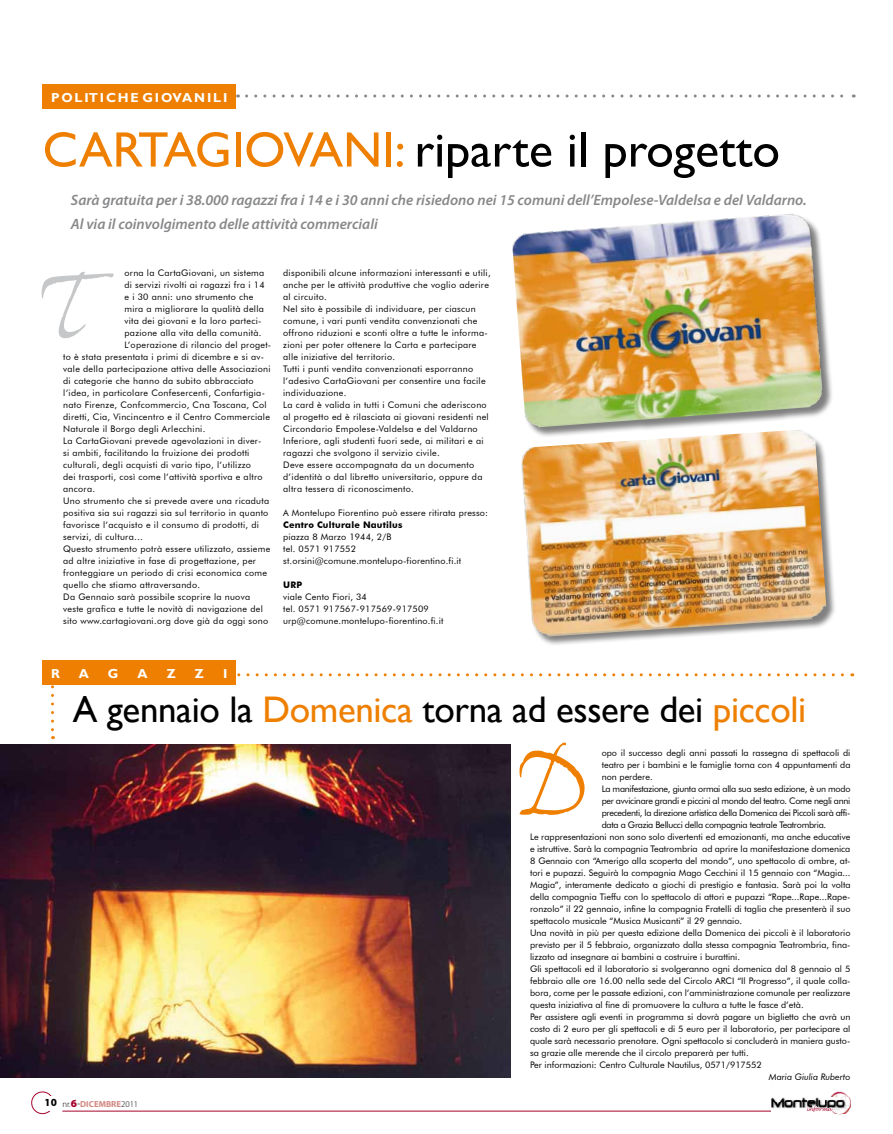
<style>
.page{position:relative;width:893px;height:1134px;background:#fff}
.page>*{position:absolute;margin:0;border:0;box-sizing:border-box;transform-origin:0 0}
.t1{font:106.3px "Ex Ponto";color:#c6c7c8}
.t2{font:106.3px "Ex Ponto";color:#ee7f00}
.t3{font:50px "Gill Sans";color:#000}
.t4{font:37px "Gill Sans";letter-spacing:-.01em;color:#000}
.t5{font:italic 600 15px/24px "Myriad Pro";color:#87888a}
.t6{font:700 13px "Gill Sans";color:#fff}
.t7{font:700 10px "Futura BT";color:#000}
.t8{font:9px/12px "Futura BT";letter-spacing:.02em;color:#000}
.t9{font:9px "Futura BT";color:#000}
.t10{font:9px "Futura BT";letter-spacing:-.03em;color:#000}
.t11{font:700 9px "Futura BT";letter-spacing:.02em;color:#000}
.t12{font:italic 9px "Futura BT";color:#000}
.t13{font:700 8.7px "Myriad Pro";color:#d28880}
.t14{font:italic 5.4px "Lucida Handwriting";color:#a7042c}
.s1{color:#ee7f00}
.s2{font-size:10px;color:#000}
.s3{font-weight:300;color:#000}
.s4{font-weight:900;font-size:10.9px;color:#a7042c}
.s5{font-weight:300;font-size:10.9px;color:#000}
</style>
<div class="page">
<div style="left:31px;top:1091px;width:23px;height:23px;border:1px solid #a7042c;border-radius:50%"></div>
<div style="left:46px;top:1096px;width:27px;height:15px;background:#fff"></div>
<hr style="left:62px;top:1111px;width:742px;height:1px;background:#a7042c">
<img style="left:771px;top:1092px;width:79px;height:23px">
<svg style="left:807px;top:1103px;width:26px;height:11px"></svg>
<div style="left:43px;top:84px;width:193px;height:24px;background:#ee7f00"></div>
<img style="left:512px;top:213px;width:318px;height:215px">
<div style="left:523px;top:431px;width:314px;height:216px;background:#000;opacity:.5"></div>
<img style="left:521px;top:429px;width:306px;height:209px">
<img style="left:0;top:744px;width:511px;height:333px">
<svg style="left:237px;top:673px;width:616px;height:4px"></svg>
<svg style="left:51px;top:687px;width:3px;height:52px"></svg>
<div style="left:43px;top:660px;width:193px;height:24px;background:#ee7f00"></div>
<svg style="left:247px;top:95px;width:607px;height:3px"></svg>
<h3 class="t6" style="left:51px;top:89px;width:178px">P O L I T I C H E G I O V A N I L I</h3>
<h2 class="t3" style="left:43px;top:121px;width:739px"><span class="s1">CARTAGIOVANI:</span> riparte il progetto</h2>
<h3 class="t5" style="left:71px;top:188px;width:737px">Sarà gratuita per i 38.000 ragazzi fra i 14 e i 30 anni che risiedono nei 15 comuni dell’Empolese-Valdelsa e del Valdarno.<br>Al via il coinvolgimento delle attività commerciali</h3>
<p class="t8" style="left:125px;top:267px;width:141px">orna la CartaGiovani, un sistema</p>
<p class="t8" style="left:125px;top:279px;width:142px">di servizi rivolti ai ragazzi fra i 14</p>
<p class="t8" style="left:125px;top:291px;width:130px">e i 30 anni: uno strumento che</p>
<p class="t8" style="left:125px;top:303px;width:141px">mira a migliorare la qualità della</p>
<p class="t8" style="left:125px;top:315px;width:138px">vita dei giovani e la loro parteci-</p>
<p class="t8" style="left:125px;top:327px;width:138px">pazione alla vita della comunità.</p>
<p class="t8" style="left:125px;top:339px;width:148px">L’operazione di rilancio del proget-</p>
<p class="t8" style="left:63px;top:351px;width:202px">to è stata presentata i primi di dicembre e si av-</p>
<p class="t8" style="left:63px;top:363px;width:209px">vale della partecipazione attiva delle Associazioni</p>
<p class="t8" style="left:63px;top:375px;width:192px">di categorie che hanno da subito abbracciato</p>
<p class="t8" style="left:63px;top:387px;width:203px">l’idea, in particolare Confesercenti, Confartigia-</p>
<p class="t8" style="left:63px;top:399px;width:205px">nato Firenze, Confcommercio, Cna Toscana, Col</p>
<p class="t8" style="left:63px;top:411px;width:208px">diretti, Cia, Vincincentro e il Centro Commerciale</p>
<p class="t8" style="left:63px;top:423px;width:144px">Naturale il Borgo degli Arlecchini.</p>
<p class="t8" style="left:63px;top:435px;width:200px">La CartaGiovani prevede agevolazioni in diver-</p>
<p class="t8" style="left:63px;top:447px;width:188px">si ambiti, facilitando la fruizione dei prodotti</p>
<p class="t8" style="left:63px;top:459px;width:189px">culturali, degli acquisti di vario tipo, l’utilizzo</p>
<p class="t8" style="left:63px;top:471px;width:201px">dei trasporti, così come l’attività sportiva e altro</p>
<p class="t8" style="left:63px;top:483px;width:33px">ancora.</p>
<p class="t8" style="left:63px;top:495px;width:207px">Uno strumento che si prevede avere una ricaduta</p>
<p class="t8" style="left:63px;top:507px;width:207px">positiva sia sui ragazzi sia sul territorio in quanto</p>
<p class="t8" style="left:63px;top:519px;width:197px">favorisce l’acquisto e il consumo di prodotti, di</p>
<p class="t8" style="left:63px;top:531px;width:81px">servizi, di cultura…</p>
<p class="t8" style="left:63px;top:543px;width:209px">Questo strumento potrà essere utilizzato, assieme</p>
<p class="t8" style="left:63px;top:555px;width:194px">ad altre iniziative in fase di progettazione, per</p>
<p class="t8" style="left:63px;top:567px;width:205px">fronteggiare un periodo di crisi economica come</p>
<p class="t8" style="left:63px;top:579px;width:138px">quello che stiamo attraversando.</p>
<p class="t8" style="left:63px;top:591px;width:188px">Da Gennaio sarà possibile scoprire la nuova</p>
<p class="t8" style="left:63px;top:603px;width:201px">veste grafica e tutte le novità di navigazione del</p>
<p class="t8" style="left:63px;top:615px;width:207px">sito www.cartagiovani.org dove già da oggi sono</p>
<h1 class="t1" style="left:36px;top:253px;width:60px">T</h1>
<p class="t8" style="left:283px;top:267px;width:209px">disponibili alcune informazioni interessanti e utili, anche per le attività produttive che voglio aderire al circuito.<br>Nel sito è possibile di individuare, per ciascun comune, i vari punti vendita convenzionati che offrono riduzioni e sconti oltre a tutte le informa&shy;zioni per poter ottenere la Carta e partecipare alle iniziative del territorio.<br>Tutti i punti vendita convenzionati esporranno l’adesivo CartaGiovani per consentire una facile individuazione.<br>La card è valida in tutti i Comuni che aderiscono al progetto ed è rilasciata ai giovani residenti nel Circondario Empolese-Valdelsa e del Valdarno Inferiore, agli studenti fuori sede, ai militari e ai ragazzi che svolgono il servizio civile.<br>Deve essere accompagnata da un documento d’identità o dal libretto universitario, oppure da altra tessera di riconoscimento.</p>
<p class="t8" style="left:283px;top:507px;width:206px">A Montelupo Fiorentino può essere ritirata presso:</p>
<p class="t11" style="left:283px;top:519px;width:121px">Centro Culturale Nautilus</p>
<p class="t8" style="left:283px;top:531px;width:180px">piazza 8 Marzo 1944, 2/B<br>tel. 0571 917552 st.orsini@comune.montelupo-fiorentino.fi.it</p>
<p class="t11" style="left:283px;top:579px;width:20px">URP</p>
<p class="t8" style="left:283px;top:591px;width:162px">viale Cento Fiori, 34<br>tel. 0571 917567-917569-917509 urp@comune.montelupo-fiorentino.fi.it</p>
<h3 class="t6" style="left:51px;top:665px;width:10px">R</h3>
<h3 class="t6" style="left:79px;top:665px;width:12px">A</h3>
<h3 class="t6" style="left:108px;top:665px;width:12px">G</h3>
<h3 class="t6" style="left:137px;top:665px;width:12px">A</h3>
<h3 class="t6" style="left:167px;top:665px;width:11px">Z</h3>
<h3 class="t6" style="left:195px;top:665px;width:11px">Z</h3>
<h3 class="t6" style="left:223px;top:665px;width:6px">I</h3>
<h3 class="t4" style="left:73px;top:688px;width:735px">A gennaio la <span class="s1">Domenica</span> torna ad essere dei <span class="s1">piccoli</span></h3>
<p class="t7" style="left:45px;top:1097px;width:14px">10</p>
<p class="t13" style="left:51px;top:1098px;width:89px"><span class="s2">4</span> <span class="s3">nr.</span><span class="s4">6</span><span class="s5">-</span>DICEMBRE<span class="s3">2011</span></p>
<h1 class="t2" style="left:514px;top:730px;width:77px">D</h1>
<p class="t9" style="left:602px;top:747px;width:250px">opo il successo degli anni passati la rassegna di spettacoli di</p>
<p class="t9" style="left:602px;top:759px;width:250px">teatro per i bambini e le famiglie torna con 4 appuntamenti da</p>
<p class="t9" style="left:602px;top:771px;width:52px">non perdere.</p>
<p class="t10" style="left:602px;top:783px;width:250px">La manifestazione, giunta ormai alla sua sesta edizione, è un modo</p>
<p class="t10" style="left:602px;top:795px;width:250px">per avvicinare grandi e piccini al mondo del teatro. Come negli anni</p>
<p class="t10" style="left:602px;top:807px;width:250px">precedenti, la direzione artistica della Domenica dei Piccoli sarà affi-</p>
<p class="t10" style="left:602px;top:819px;width:226px">data a Grazia Bellucci della compagnia teatrale Teatrombria.</p>
<p class="t9" style="left:530px;top:831px;width:322px">Le rappresentazioni non sono solo divertenti ed emozionanti, ma anche educative</p>
<p class="t9" style="left:530px;top:843px;width:322px">e istruttive. Sarà la compagnia Teatrombria ad aprire la manifestazione domenica</p>
<p class="t9" style="left:530px;top:855px;width:322px">8 Gennaio con “Amerigo alla scoperta del mondo”, uno spettacolo di ombre, at-</p>
<p class="t9" style="left:530px;top:867px;width:322px">tori e pupazzi. Seguirà la compagnia Mago Cecchini il 15 gennaio con “Magia...</p>
<p class="t9" style="left:530px;top:879px;width:322px">Magia”, interamente dedicato a giochi di prestigio e fantasia. Sarà poi la volta</p>
<p class="t9" style="left:530px;top:891px;width:322px">della compagnia Tieffu con lo spettacolo di attori e pupazzi “Rape...Rape...Rape-</p>
<p class="t9" style="left:530px;top:903px;width:322px">ronzolo” il 22 gennaio, infine la compagnia Fratelli di taglia che presenterà il suo</p>
<p class="t9" style="left:530px;top:915px;width:214px">spettacolo musicale “Musica Musicanti” il 29 gennaio.</p>
<p class="t9" style="left:530px;top:927px;width:322px">Una novità in più per questa edizione della Domenica dei piccoli è il laboratorio</p>
<p class="t9" style="left:530px;top:939px;width:322px">previsto per il 5 febbraio, organizzato dalla stessa compagnia Teatrombria, fina-</p>
<p class="t9" style="left:530px;top:951px;width:211px">lizzato ad insegnare ai bambini a costruire i burattini.</p>
<p class="t9" style="left:530px;top:963px;width:322px">Gli spettacoli ed il laboratorio si svolgeranno ogni domenica dal 8 gennaio al 5</p>
<p class="t9" style="left:530px;top:975px;width:322px">febbraio alle ore 16.00 nella sede del Circolo ARCI “Il Progresso”, il quale colla-</p>
<p class="t9" style="left:530px;top:987px;width:322px">bora, come per le passate edizioni, con l’amministrazione comunale per realizzare</p>
<p class="t9" style="left:530px;top:999px;width:275px">questa iniziativa al fine di promuovere la cultura a tutte le fasce d’età.</p>
<p class="t9" style="left:530px;top:1011px;width:322px">Per assistere agli eventi in programma si dovrà pagare un biglietto che avrà un</p>
<p class="t9" style="left:530px;top:1023px;width:322px">costo di 2 euro per gli spettacoli e di 5 euro per il laboratorio, per partecipare al</p>
<p class="t9" style="left:530px;top:1035px;width:322px">quale sarà necessario prenotare. Ogni spettacolo si concluderà in maniera gusto-</p>
<p class="t9" style="left:530px;top:1047px;width:220px">sa grazie alle merende che il circolo preparerà per tutti.</p>
<p class="t9" style="left:530px;top:1059px;width:233px">Per informazioni: Centro Culturale Nautilus, 0571/917552</p>
<p class="t12" style="left:769px;top:1071px;width:83px">Maria Giulia Ruberto</p>
<p class="t14" style="left:806px;top:1106px;width:27px">informa</p>
</div>
